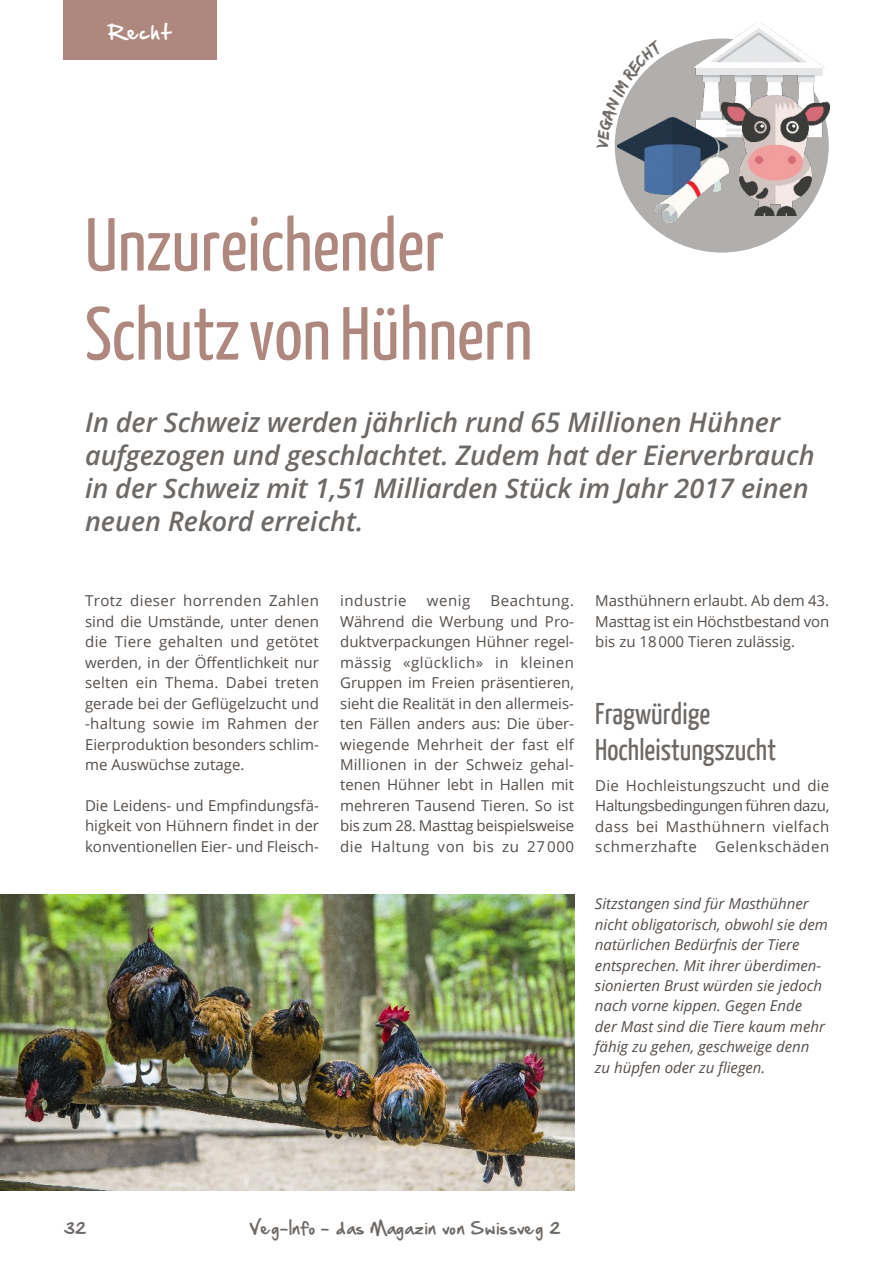
<style>
.page{position:relative;width:893px;height:1263px;background:#fff}
.page>*{position:absolute;margin:0;border:0;box-sizing:border-box;transform-origin:0 0}
.t1{font:75px/88.9px "Yanone Kaffeesatz";color:#ae887f}
.t2{font:30px/35.5px "Yanone Kaffeesatz";color:#6d6966}
.t3{font:italic 600 27px/33px "Open Sans";color:#6d6966}
.t4{font:18px "Hand Of Sean";letter-spacing:.095em;color:#fefefe}
.t5{font:15px/20.4px "Open Sans";color:#544e4a;text-align:justify}
.t6{font:italic 15px/20.4px "Open Sans";color:#544e4a}
.t7{font:15px "Hand Of Sean";letter-spacing:.035em;color:#6d6966}
.t8{font:15px "Open Sans";letter-spacing:.035em;color:#544e4a}
</style>
<div class="page">
<div style="left:64px;top:0;width:153px;height:60px;background:#ae887f"></div>
<div style="left:615px;top:39px;width:214px;height:214px;background:#b0afad;border-radius:50%"></div>
<img style="left:618px;top:21px;width:207px;height:201px">
<img style="left:722px;top:95px;width:107px;height:120px">
<img style="left:0;top:894px;width:574px;height:297px">
<svg style="left:614px;top:39px;width:50px;height:109px"></svg>
<p class="t4" style="left:108px;top:24px;width:64px">Recht</p>
<h1 class="t1" style="left:85px;top:206px;width:449px">Unzureichender<br>Schutz von Hühnern</h1>
<h3 class="t3" style="left:85px;top:408px;width:731px">In der Schweiz werden jährlich rund 65 Millionen Hühner aufgezogen und geschlachtet. Zudem hat der Eierverbrauch in der Schweiz mit 1,51 Milliarden Stück im Jahr 2017 einen neuen Rekord erreicht.</h3>
<p class="t5" style="left:85px;top:592px;width:235px">Trotz dieser horrenden Zahlen sind die Umstände, unter denen die Tiere gehalten und getötet werden, in der Öffentlichkeit nur selten ein Thema. Dabei treten gerade bei der Geflügelzucht und -haltung sowie im Rahmen der Eierproduktion besonders schlim&shy;me Auswüchse zutage.</p>
<p class="t5" style="left:85px;top:797px;width:235px">Die Leidens- und Empfindungsfä&shy;higkeit von Hühnern findet in der konventionellen Eier- und Fleisch-</p>
<p class="t5" style="left:340px;top:592px;width:235px;text-indent:150px">Beachtung.<br>Während die Werbung und Pro&shy;duktverpackungen Hühner regel&shy;mässig «glücklich» in kleinen Gruppen im Freien präsentieren, sieht die Realität in den allermeis&shy;ten Fällen anders aus: Die über&shy;wiegende Mehrheit der fast elf Millionen in der Schweiz gehal&shy;tenen Hühner lebt in Hallen mit mehreren Tausend Tieren. So ist bis zum 28. Masttag beispielsweise die Haltung von bis zu 27 000</p>
<p class="t5" style="left:595px;top:592px;width:235px">Masthühnern erlaubt. Ab dem 43.<br>Masttag ist ein Höchstbestand von bis zu 18000 Tieren zulässig.</p>
<p class="t8" style="left:340px;top:595px;width:68px">industrie</p>
<p class="t5" style="left:427px;top:592px;width:45px">wenig</p>
<h2 class="t2" style="left:595px;top:698px;width:182px">Fragwürdige<br>Hochleistungszucht</h2>
<p class="t5" style="left:595px;top:776px;width:236px">Die Hochleistungszucht und die Haltungsbedingungen führen dazu, dass bei Masthühnern vielfach schmerzhafte Gelenkschäden</p>
<p class="t6" style="left:595px;top:895px;width:235px">Sitzstangen sind für Masthühner nicht obligatorisch, obwohl sie dem natürlichen Bedürfnis der Tiere entsprechen. Mit ihrer überdimen&shy;sionierten Brust würden sie jedoch nach vorne kippen. Gegen Ende der Mast sind die Tiere kaum mehr fähig zu gehen, geschweige denn zu hüpfen oder zu fliegen.</p>
<p class="t7" style="left:64px;top:1221px;width:24px">32</p>
<p class="t7" style="left:249px;top:1221px;width:313px">Veg-Info – das Magazin von Swissveg 2</p>
</div>
